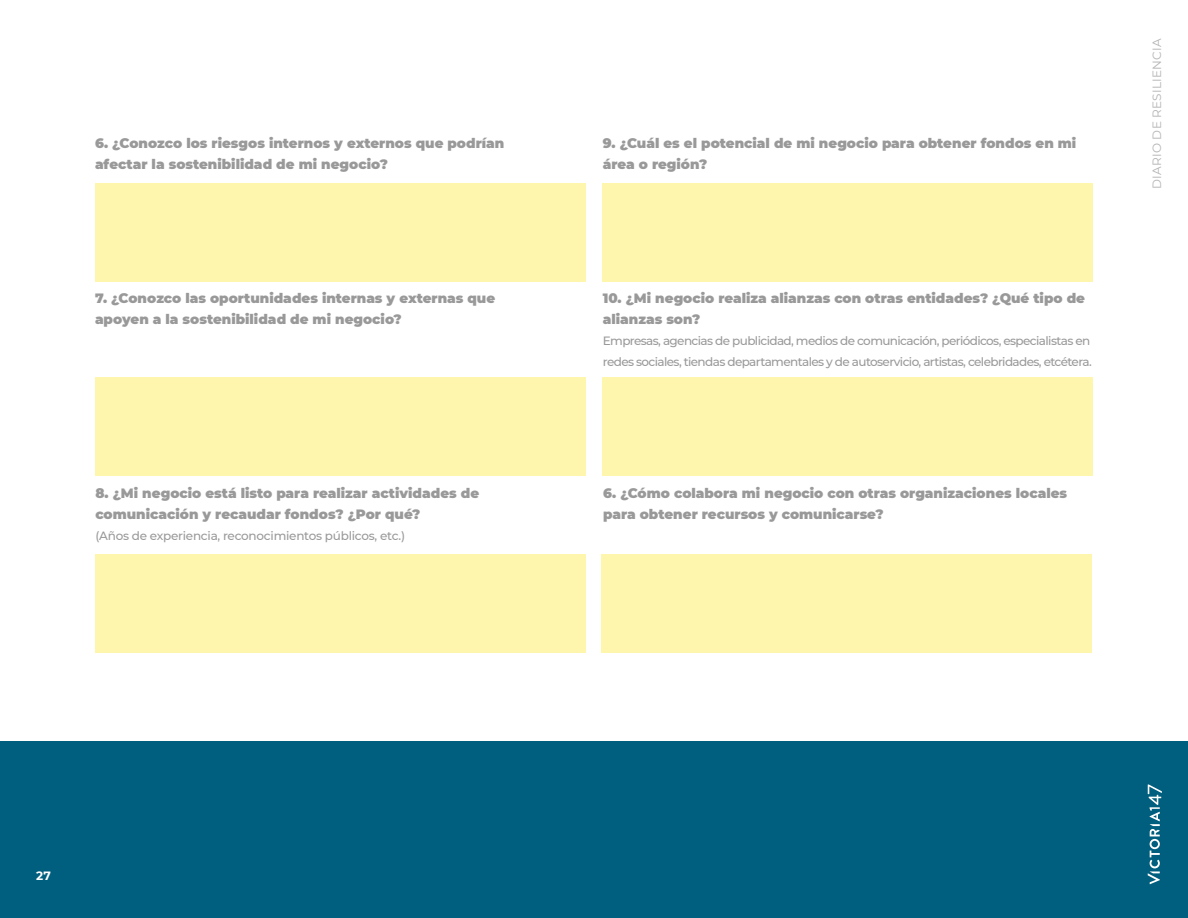
<style>
.page{position:relative;width:1188px;height:918px;background:#fff}
.page>*{position:absolute;margin:0;border:0;box-sizing:border-box;transform-origin:0 0}
.t1{font:900 13.5px/21px "Montserrat";color:#999}
.t2{font:500 12px/21px "Montserrat";letter-spacing:-.05em;color:#999}
.t3{font:500 12px "Montserrat";letter-spacing:-.02em;color:#999}
.t4{font:12px "Montserrat";letter-spacing:.02em;color:#b3b3b3}
.t5{font:700 12px "Montserrat";color:#fff}
</style>
<div class="page">
<div style="left:0;top:742px;width:1188px;height:176px;background:#005f7e"></div>
<div style="left:95px;top:183px;width:490px;height:99px;background:#fff6ae"></div>
<div style="left:603px;top:183px;width:490px;height:99px;background:#fff6ae"></div>
<div style="left:95px;top:377px;width:490px;height:99px;background:#fff6ae"></div>
<div style="left:603px;top:377px;width:490px;height:99px;background:#fff6ae"></div>
<div style="left:95px;top:554px;width:490px;height:99px;background:#fff6ae"></div>
<div style="left:602px;top:554px;width:490px;height:99px;background:#fff6ae"></div>
<svg style="left:1147px;top:785px;width:15px;height:99px"></svg>
<p class="t1" style="left:95px;top:132px;width:411px">6. ¿Conozco los riesgos internos y externos que podrían afectar la sostenibilidad de mi negocio?</p>
<p class="t1" style="left:603px;top:132px;width:475px">9. ¿Cuál es el potencial de mi negocio para obtener fondos en mi área o región?</p>
<p class="t1" style="left:95px;top:287px;width:402px">7. ¿Conozco las oportunidades internas y externas que apoyen a la sostenibilidad de mi negocio?</p>
<p class="t1" style="left:603px;top:287px;width:484px">10. ¿Mi negocio realiza alianzas con otras entidades? ¿Qué tipo de alianzas son?</p>
<p class="t2" style="left:603px;top:330px;width:491px">Empresas, agencias de publicidad, medios de comunicación, periódicos, especialistas en redes sociales, tiendas departamentales y de autoservicio, artistas, celebridades, etcétera.</p>
<p class="t1" style="left:95px;top:482px;width:385px">8. ¿Mi negocio está listo para realizar actividades de comunicación y recaudar fondos? ¿Por qué?</p>
<p class="t3" style="left:95px;top:528px;width:311px">(Años de experiencia, reconocimientos públicos, etc.)</p>
<p class="t1" style="left:603px;top:482px;width:466px">6. ¿Cómo colabora mi negocio con otras organizaciones locales para obtener recursos y comunicarse?</p>
<p class="t4" style="left:1149px;top:189px;width:152px;rotate:-90deg">DIARIO DE RESILIENCIA</p>
<p class="t5" style="left:36px;top:867px;width:16px">27</p>
</div>
